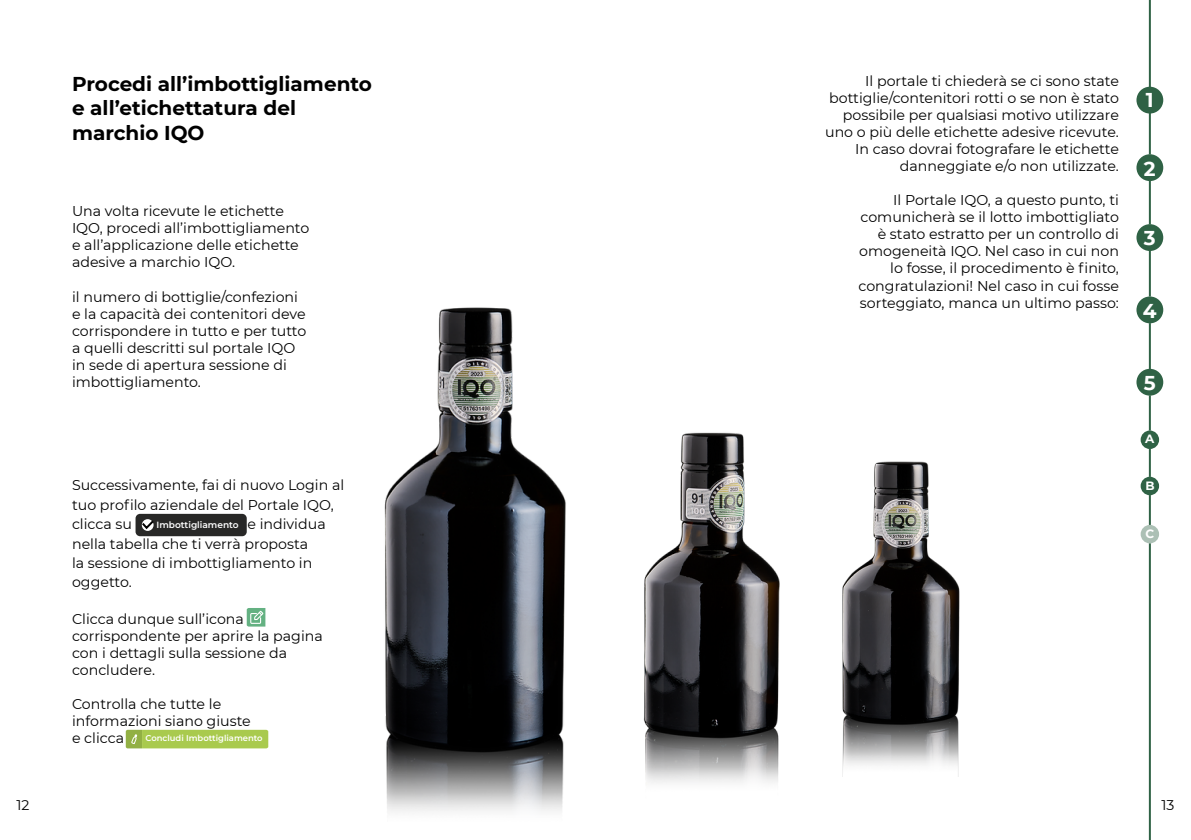
<style>
.page{position:relative;width:1191px;height:840px;background:#fff}
.page>*{position:absolute;margin:0;border:0;box-sizing:border-box;transform-origin:0 0}
.t1{font:700 20px/24px "Montserrat";color:#000}
.t2{font:700 20px "Montserrat";color:#fff}
.t3{font:14.2px/17px "Montserrat";color:#000}
.t4{font:14px "Montserrat";color:#000}
.t5{font:700 12px "Montserrat";color:#fff}
.t6{font:600 9px "Montserrat";color:#fff}
.t7{font:600 8.4px "Montserrat";color:#fff}
</style>
<div class="page">
<img style="left:662px;top:432px;width:181px;height:351px">
<img style="left:384px;top:307px;width:278px;height:505px">
<div style="left:135px;top:513px;width:112px;height:23px;background:#282827;border-radius:5px"></div>
<svg style="left:141px;top:519px;width:13px;height:11px"></svg>
<svg style="left:126px;top:729px;width:142px;height:19px;background:#abca56"></svg>
<svg style="left:247px;top:608px;width:18px;height:18px"></svg>
<img style="left:767px;top:432px;width:193px;height:344px">
<hr style="left:1148px;top:0;width:2px;height:154px;background:#2f6245">
<div style="left:1136px;top:87px;width:27px;height:26px;background:#2f6245;border-radius:50%"></div>
<div style="left:1136px;top:154px;width:27px;height:27px;background:#2f6245;border-radius:50%"></div>
<div style="left:1136px;top:224px;width:27px;height:27px;background:#2f6245;border-radius:50%"></div>
<div style="left:1136px;top:296px;width:27px;height:27px;background:#2f6245;border-radius:50%"></div>
<hr style="left:1148px;top:181px;width:2px;height:43px;background:#2f6245">
<hr style="left:1148px;top:250px;width:2px;height:46px;background:#2f6245">
<hr style="left:1148px;top:323px;width:2px;height:46px;background:#2f6245">
<div style="left:1136px;top:368px;width:27px;height:27px;background:#2f6245;border-radius:50%"></div>
<div style="left:1140px;top:430px;width:19px;height:19px;background:#2f6245;border-radius:50%"></div>
<div style="left:1140px;top:476px;width:19px;height:19px;background:#2f6245;border-radius:50%"></div>
<svg style="left:1140px;top:524px;width:19px;height:19px"></svg>
<hr style="left:1148px;top:395px;width:2px;height:35px;background:#2f6245">
<hr style="left:1148px;top:448px;width:2px;height:28px;background:#2f6245">
<hr style="left:1148px;top:494px;width:2px;height:30px;background:#2f6245">
<hr style="left:1148px;top:543px;width:2px;height:296px;background:#2f6245">
<h1 class="t1" style="left:72px;top:71px;width:301px">Procedi all’imbottigliamento e all’etichettatura del marchio IQO</h1>
<p class="t3" style="left:72px;top:202px;width:239px">Una volta ricevute le etichette<br>IQO, procedi all’imbottigliamento e all’applicazione delle etichette adesive a marchio IQO.</p>
<p class="t3" style="left:72px;top:287px;width:236px">il numero di bottiglie/confezioni e la capacità dei contenitori deve corrispondere in tutto e per tutto a quelli descritti sul portale IQO in sede di apertura sessione di imbottigliamento.</p>
<p class="t3" style="left:72px;top:475px;width:274px;line-height:19.4px">Successivamente, fai di nuovo Login al tuo profilo aziendale del Portale IQO, clicca su</p>
<p class="t3" style="left:72px;top:513px;width:255px;line-height:19.4px;text-indent:175px">e individua nella tabella che ti verrà proposta<br>la sessione di imbottigliamento in oggetto.</p>
<p class="t3" style="left:72px;top:609px;width:252px">Clicca dunque sull’icona corrispondente per aprire la pagina con i dettagli sulla sessione da concludere.</p>
<p class="t3" style="left:72px;top:694px;width:180px">Controlla che tutte le informazioni siano giuste e clicca</p>
<p class="t6" style="left:157px;top:519px;width:84px">Imbottigliamento</p>
<p class="t7" style="left:145px;top:732px;width:119px">Concludi Imbottigliamento</p>
<p class="t3" style="left:825px;top:72px;width:295px;text-align:right">Il portale ti chiederà se ci sono state bottiglie/contenitori rotti o se non è stato possibile per qualsiasi motivo utilizzare uno o più delle etichette adesive ricevute.<br>In caso dovrai fotografare le etichette danneggiate e/o non utilizzate.</p>
<p class="t3" style="left:858px;top:191px;width:262px;text-align:right">Il Portale IQO, a questo punto, ti comunicherà se il lotto imbottigliato è stato estratto per un controllo di omogeneità IQO. Nel caso in cui non lo fosse, il procedimento è finito, congratulazioni! Nel caso in cui fosse sorteggiato, manca un ultimo passo:</p>
<h1 class="t2" style="left:1146px;top:86px;width:9px">1</h1>
<h1 class="t2" style="left:1144px;top:154px;width:13px">2</h1>
<h1 class="t2" style="left:1144px;top:224px;width:13px">3</h1>
<h1 class="t2" style="left:1143px;top:296px;width:15px">4</h1>
<h1 class="t2" style="left:1144px;top:368px;width:13px">5</h1>
<p class="t5" style="left:1145px;top:430px;width:11px">A</p>
<p class="t5" style="left:1145px;top:476px;width:11px">B</p>
<p class="t5" style="left:1145px;top:524px;width:10px">C</p>
<p class="t4" style="left:16px;top:794px;width:15px">12</p>
<p class="t4" style="left:1161px;top:794px;width:14px">13</p>
</div>
